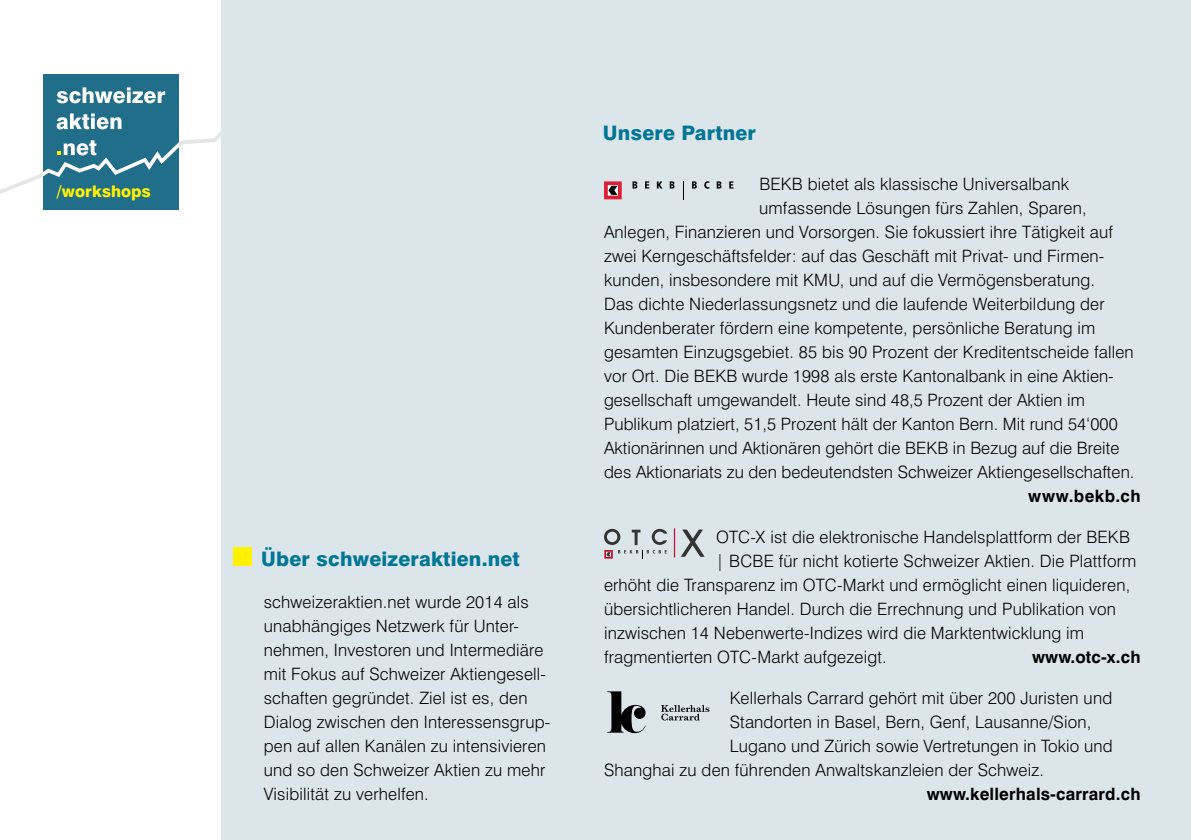
<style>
.page{position:relative;width:1191px;height:840px;background:#fff}
.page>*{position:absolute;margin:0;border:0;box-sizing:border-box;transform-origin:0 0}
.t1{font:800 20px "Swiss 721 BT";letter-spacing:.01em;color:#007697}
.t2{font:300 17px/24px "Swiss 721 BT";letter-spacing:.01em;color:#000}
.t3{font:700 17px "Swiss 721 BT";letter-spacing:.01em;color:#000}
.t4{font:800 16px "Swiss 721 BT";color:#fff200}
</style>
<div class="page">
<div style="left:221px;top:0;width:970px;height:839px;background:#dce5ea"></div>
<div style="left:43px;top:74px;width:136px;height:136px;background:#206e8a"></div>
<svg style="left:43px;top:140px;width:136px;height:37px"></svg>
<svg style="left:57px;top:113px;width:64px;height:16px"></svg>
<svg style="left:57px;top:87px;width:108px;height:16px"></svg>
<svg style="left:632px;top:181px;width:5px;height:7px"></svg>
<svg style="left:645px;top:181px;width:4px;height:7px"></svg>
<svg style="left:657px;top:181px;width:5px;height:7px"></svg>
<svg style="left:669px;top:181px;width:5px;height:7px"></svg>
<svg style="left:692px;top:181px;width:5px;height:7px"></svg>
<svg style="left:704px;top:181px;width:5px;height:7px"></svg>
<svg style="left:716px;top:181px;width:5px;height:7px"></svg>
<svg style="left:729px;top:181px;width:4px;height:7px"></svg>
<svg style="left:683px;top:181px;width:1px;height:19px"></svg>
<svg style="left:604px;top:181px;width:18px;height:18px"></svg>
<svg style="left:681px;top:529px;width:23px;height:27px"></svg>
<svg style="left:674px;top:528px;width:1px;height:29px"></svg>
<svg style="left:604px;top:528px;width:63px;height:30px"></svg>
<svg style="left:607px;top:691px;width:38px;height:41px"></svg>
<svg style="left:661px;top:705px;width:48px;height:15px"></svg>
<div style="left:233px;top:547px;width:19px;height:18px;background:#fff200"></div>
<p class="t4" style="left:57px;top:182px;width:96px">/workshops</p>
<p class="t1" style="left:261px;top:546px;width:260px">Über schweizeraktien.net</p>
<p class="t2" style="left:264px;top:589px;width:288px">schweizeraktien.net wurde 2014 als unabhängiges Netzwerk für Unter&shy;nehmen, Investoren und Intermediäre mit Fokus auf Schweizer Aktiengesell&shy;schaften gegründet. Ziel ist es, den Dialog zwischen den Interessensgrup&shy;pen auf allen Kanälen zu intensivieren und so den Schweizer Aktien zu mehr Visibilität zu verhelfen.</p>
<p class="t1" style="left:603px;top:120px;width:155px">Unsere Partner</p>
<p class="t2" style="left:759px;top:171px;width:311px">BEKB bietet als klassische Universalbank</p>
<p class="t2" style="left:759px;top:195px;width:329px">umfassende Lösungen fürs Zahlen, Sparen,</p>
<p class="t2" style="left:604px;top:219px;width:510px">Anlegen, Finanzieren und Vorsorgen. Sie fokussiert ihre Tätigkeit auf</p>
<p class="t2" style="left:604px;top:243px;width:500px">zwei Kerngeschäftsfelder: auf das Geschäft mit Privat- und Firmen-</p>
<p class="t2" style="left:604px;top:267px;width:492px">kunden, insbesondere mit KMU, und auf die Vermögensberatung.</p>
<p class="t2" style="left:604px;top:291px;width:502px">Das dichte Niederlassungsnetz und die laufende Weiterbildung der</p>
<p class="t2" style="left:604px;top:315px;width:493px">Kundenberater fördern eine kompetente, persönliche Beratung im</p>
<p class="t2" style="left:604px;top:339px;width:531px">gesamten Einzugsgebiet. 85 bis 90 Prozent der Kreditentscheide fallen</p>
<p class="t2" style="left:604px;top:363px;width:510px">vor Ort. Die BEKB wurde 1998 als erste Kantonalbank in eine Aktien-</p>
<p class="t2" style="left:604px;top:387px;width:482px">gesellschaft umgewandelt. Heute sind 48,5 Prozent der Aktien im</p>
<p class="t2" style="left:604px;top:411px;width:515px">Publikum platziert, 51,5 Prozent hält der Kanton Bern. Mit rund 54‘000</p>
<p class="t2" style="left:604px;top:435px;width:517px">Aktionärinnen und Aktionären gehört die BEKB in Bezug auf die Breite</p>
<p class="t2" style="left:604px;top:459px;width:532px">des Aktionariats zu den bedeutendsten Schweizer Aktiengesellschaften.</p>
<p class="t3" style="left:1028px;top:485px;width:114px">www.bekb.ch</p>
<p class="t2" style="left:716px;top:524px;width:415px">OTC-X ist die elektronische Handelsplattform der BEKB</p>
<p class="t2" style="left:716px;top:548px;width:422px">| BCBE für nicht kotierte Schweizer Aktien. Die Plattform</p>
<p class="t2" style="left:604px;top:572px;width:528px">erhöht die Transparenz im OTC-Markt und ermöglicht einen liquideren,</p>
<p class="t2" style="left:604px;top:596px;width:513px">übersichtlicheren Handel. Durch die Errechnung und Publikation von</p>
<p class="t2" style="left:604px;top:620px;width:481px">inzwischen 14 Nebenwerte-Indizes wird die Marktentwicklung im</p>
<p class="t2" style="left:604px;top:644px;width:284px">fragmentierten OTC-Markt aufgezeigt.</p>
<p class="t3" style="left:1032px;top:646px;width:110px">www.otc-x.ch</p>
<p class="t2" style="left:730px;top:685px;width:384px">Kellerhals Carrard gehört mit über 200 Juristen und</p>
<p class="t2" style="left:729px;top:709px;width:363px">Standorten in Basel, Bern, Genf, Lausanne/Sion,</p>
<p class="t2" style="left:729px;top:733px;width:384px">Lugano und Zürich sowie Vertretungen in Tokio und</p>
<p class="t2" style="left:604px;top:757px;width:441px">Shanghai zu den führenden Anwaltskanzleien der Schweiz.</p>
<p class="t3" style="left:926px;top:783px;width:215px">www.kellerhals-carrard.ch</p>
</div>
